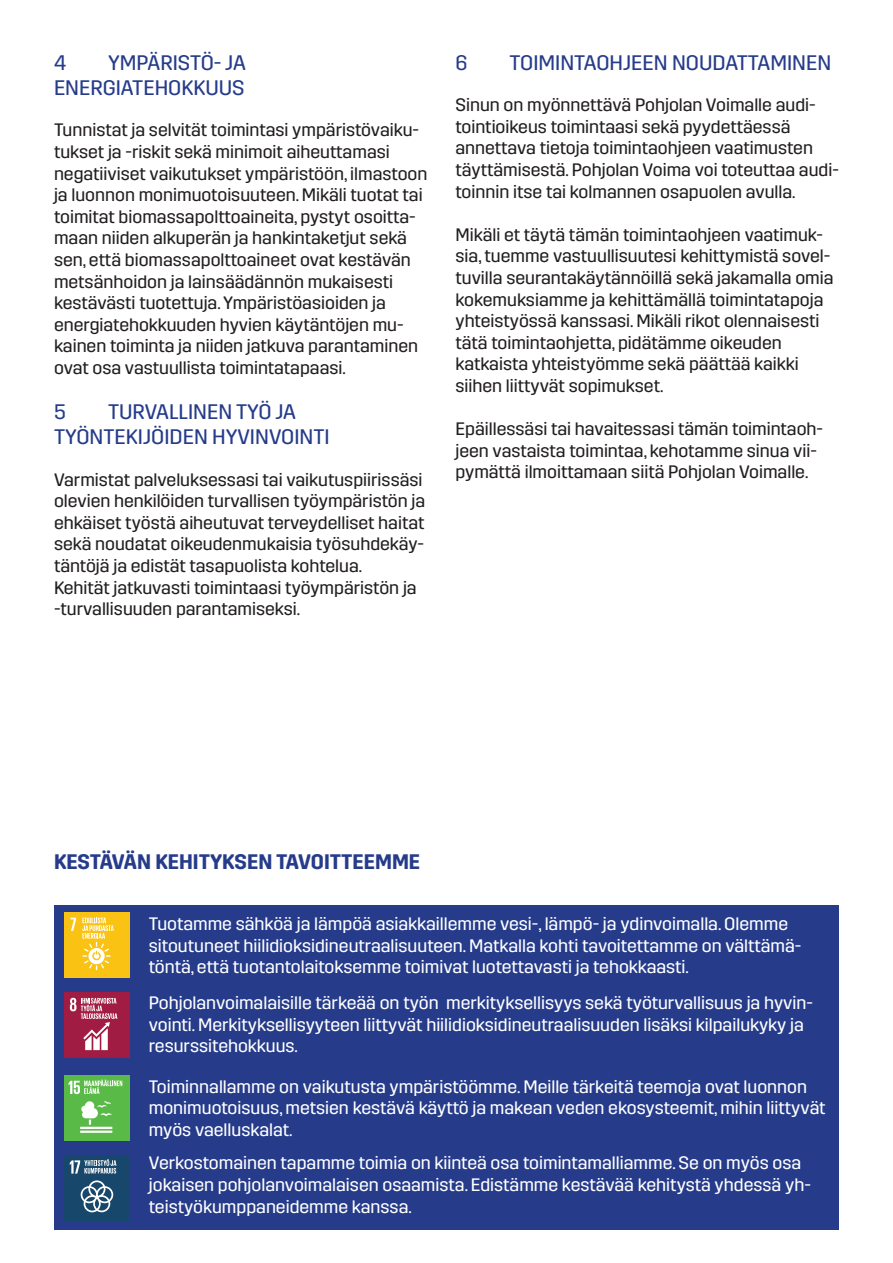
<style>
.page{position:relative;width:893px;height:1263px;background:#fff}
.page>*{position:absolute;margin:0;border:0;box-sizing:border-box;transform-origin:0 0}
.t1{font:21px/25.2px "Trim";color:#263c8b;text-align:right}
.t2{font:600 21px "Trim";color:#263c8b}
.t3{font:18px/21.6px "Trim";color:#231f20}
.t4{font:18px/21.6px "Trim";color:#fff}
</style>
<div class="page">
<div style="left:54px;top:906px;width:785px;height:324px;background:#263c8b"></div>
<div style="left:64px;top:912px;width:65px;height:66px;background:#fac313"></div>
<svg style="left:70px;top:918px;width:6px;height:13px"></svg>
<svg style="left:82px;top:917px;width:32px;height:53px"></svg>
<div style="left:64px;top:992px;width:65px;height:66px;background:#a11c43"></div>
<svg style="left:70px;top:998px;width:47px;height:52px"></svg>
<div style="left:64px;top:1075px;width:65px;height:66px;background:#5aba47"></div>
<hr style="left:80px;top:1127px;width:32px;height:2px;background:#fff">
<hr style="left:80px;top:1130px;width:32px;height:3px;background:#fff">
<svg style="left:81px;top:1101px;width:31px;height:24px"></svg>
<svg style="left:69px;top:1080px;width:53px;height:14px"></svg>
<div style="left:64px;top:1155px;width:65px;height:65px;background:#17476a"></div>
<svg style="left:81px;top:1180px;width:32px;height:32px"></svg>
<svg style="left:70px;top:1159px;width:46px;height:14px"></svg>
<p class="t1" style="left:54px;top:50px;width:193px">YMPÄRISTÖ- JA<br>ENERGIATEHOKKUUS</p>
<p class="t3" style="left:54px;top:119px;width:375px">Tunnistat ja selvität toimintasi ympäristövaiku&shy;tukset ja -riskit sekä minimoit aiheuttamasi negatiiviset vaikutukset ympäristöön, ilmastoon ja luonnon monimuotoisuuteen. Mikäli tuotat tai toimitat biomassapolttoaineita, pystyt osoitta&shy;maan niiden alkuperän ja hankintaketjut sekä sen, että biomassapolttoaineet ovat kestävän metsänhoidon ja lainsäädännön mukaisesti kestävästi tuotettuja. Ympäristöasioiden ja energiatehokkuuden hyvien käytäntöjen mu&shy;kainen toiminta ja niiden jatkuva parantaminen ovat osa vastuullista toimintatapaasi.</p>
<p class="t1" style="left:54px;top:399px;width:13px">5</p>
<p class="t1" style="left:54px;top:50px;width:14px">4</p>
<p class="t1" style="left:54px;top:399px;width:277px;text-align:left;text-indent:54px">TURVALLINEN TYÖ JA<br>TYÖNTEKIJÖIDEN HYVINVOINTI</p>
<p class="t3" style="left:54px;top:469px;width:373px">Varmistat palveluksessasi tai vaikutuspiirissäsi olevien henkilöiden turvallisen työympäristön ja ehkäiset työstä aiheutuvat terveydelliset haitat sekä noudatat oikeudenmukaisia työsuhdekäy&shy;täntöjä ja edistät tasapuolista kohtelua.<br>Kehität jatkuvasti toimintaasi työympäristön ja -turvallisuuden parantamiseksi.</p>
<p class="t1" style="left:455px;top:50px;width:14px">6</p>
<p class="t1" style="left:509px;top:50px;width:323px">TOIMINTAOHJEEN NOUDATTAMINEN</p>
<p class="t3" style="left:455px;top:94px;width:385px">Sinun on myönnettävä Pohjolan Voimalle audi&shy;tointioikeus toimintaasi sekä pyydettäessä annettava tietoja toimintaohjeen vaatimusten täyttämisestä. Pohjolan Voima voi toteuttaa audi&shy;toinnin itse tai kolmannen osapuolen avulla.</p>
<p class="t3" style="left:455px;top:224px;width:380px">Mikäli et täytä tämän toimintaohjeen vaatimuk&shy;sia, tuemme vastuullisuutesi kehittymistä sovel&shy;tuvilla seurantakäytännöillä sekä jakamalla omia kokemuksiamme ja kehittämällä toimintatapoja yhteistyössä kanssasi. Mikäli rikot olennaisesti tätä toimintaohjetta, pidätämme oikeuden katkaista yhteistyömme sekä päättää kaikki siihen liittyvät sopimukset.</p>
<p class="t3" style="left:455px;top:418px;width:369px">Epäillessäsi tai havaitessasi tämän toimintaoh&shy;jeen vastaista toimintaa, kehotamme sinua vii&shy;pymättä ilmoittamaan siitä Pohjolan Voimalle.</p>
<p class="t2" style="left:54px;top:850px;width:368px">KESTÄVÄN KEHITYKSEN TAVOITTEEMME</p>
<p class="t4" style="left:149px;top:913px;width:654px">Tuotamme sähköä ja lämpöä asiakkaillemme vesi-, lämpö- ja ydinvoimalla. Olemme sitoutuneet hiilidioksidineutraalisuuteen. Matkalla kohti tavoitettamme on välttämä&shy;töntä, että tuotantolaitoksemme toimivat luotettavasti ja tehokkaasti.</p>
<p class="t4" style="left:149px;top:992px;width:666px">Pohjolanvoimalaisille tärkeää on työn merkityksellisyys sekä työturvallisuus ja hyvin&shy;vointi. Merkityksellisyyteen liittyvät hiilidioksidineutraalisuuden lisäksi kilpailukyky ja resurssitehokkuus.</p>
<p class="t4" style="left:149px;top:1076px;width:678px">Toiminnallamme on vaikutusta ympäristöömme. Meille tärkeitä teemoja ovat luonnon monimuotoisuus, metsien kestävä käyttö ja makean veden ekosysteemit, mihin liittyvät myös vaelluskalat.</p>
<p class="t4" style="left:149px;top:1152px;width:664px">Verkostomainen tapamme toimia on kiinteä osa toimintamalliamme. Se on myös osa jokaisen pohjolanvoimalaisen osaamista. Edistämme kestävää kehitystä yhdessä yh&shy;teistyökumppaneidemme kanssa.</p>
</div>
